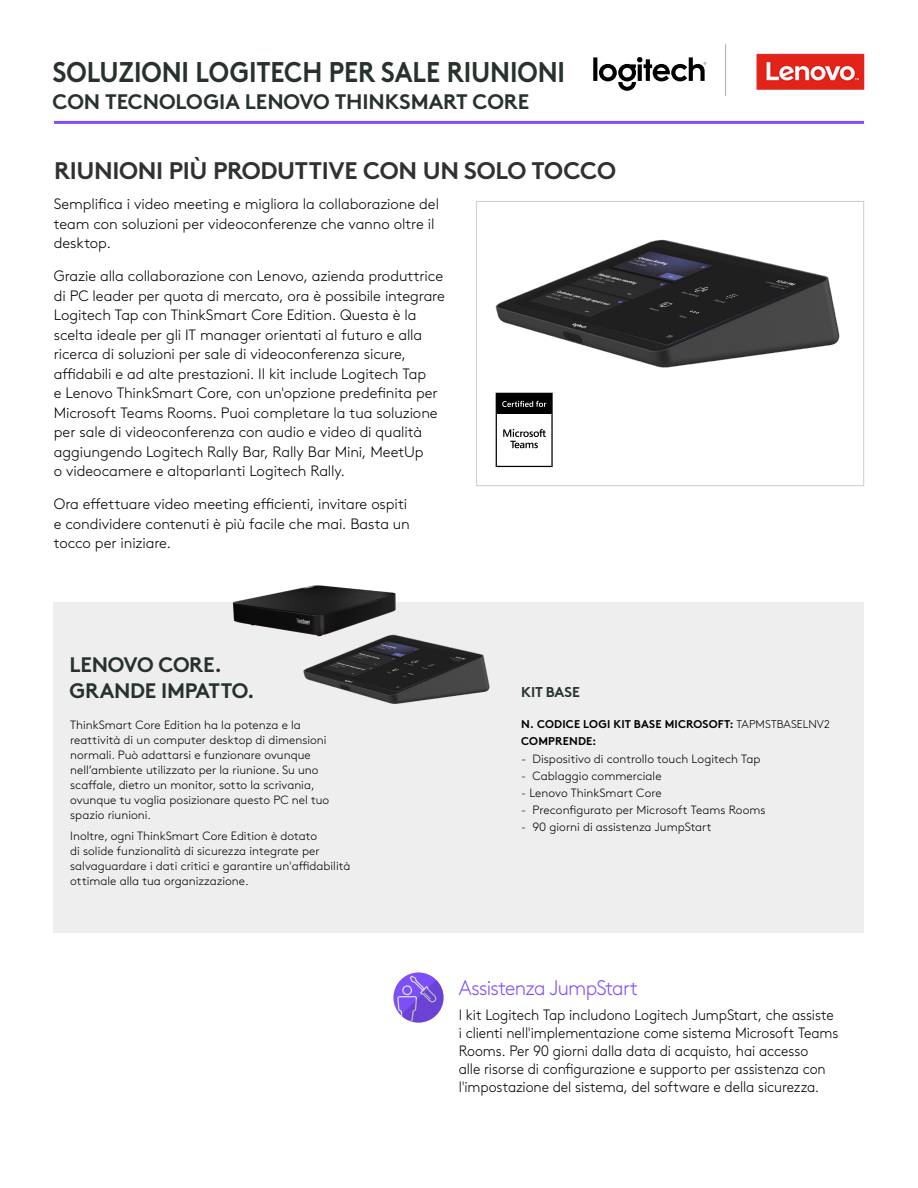
<style>
.page{position:relative;width:918px;height:1188px;background:#fff}
.page>*{position:absolute;margin:0;border:0;box-sizing:border-box;transform-origin:0 0}
.t1{font:700 28.5px "Brown Pro";letter-spacing:-.005em;color:#28322c;scale:.9 1}
.t2{font:700 24px "Brown Pro";letter-spacing:-.015em;color:#2f3132}
.t3{font:700 21px/25.5px "Brown Pro";letter-spacing:-.01em;color:#28322c}
.t4{font:300 21px "Brown Pro";letter-spacing:-.04em;color:#814efa;scale:.94 1}
.t5{font:300 15px/19.5px "Brown Pro";letter-spacing:-.005em;color:#000}
.t6{font:300 15px/18px "Brown Pro";letter-spacing:-.005em;color:#000;scale:.94 1}
.t7{font:700 14.25px "Brown Pro";letter-spacing:-.015em;color:#28322c}
.t8{font:300 12px/15px "Brown Pro";color:#000}
.t9{font:700 11.25px/17.5px "Brown Pro";letter-spacing:.015em;color:#000}
.s1{font-weight:300}
</style>
<div class="page">
<div style="left:54px;top:603px;width:810px;height:330px;background:#eeeeef"></div>
<div style="left:476px;top:201px;width:388px;height:285px;border:1px solid #c8cccf"></div>
<img style="left:495px;top:239px;width:345px;height:129px">
<img style="left:756px;top:53px;width:109px;height:37px">
<img style="left:303px;top:636px;width:187px;height:68px">
<img style="left:221px;top:585px;width:180px;height:69px">
<hr style="left:725px;top:44px;width:1px;height:52px;background:#a7a9ac">
<svg style="left:593px;top:57px;width:113px;height:34px"></svg>
<hr style="left:54px;top:121px;width:810px;height:3px;background:#814efa">
<svg style="left:392px;top:971px;width:53px;height:53px"></svg>
<div style="left:392px;top:971px;width:54px;height:54px;border:2px solid #fff;border-radius:50%"></div>
<svg style="left:397px;top:975px;width:49px;height:50px"></svg>
<svg style="left:496px;top:393px;width:57px;height:74px"></svg>
<h1 class="t1" style="left:53px;top:49px;width:571px">SOLUZIONI LOGITECH PER SALE RIUNIONI</h1>
<h3 class="t3" style="left:53px;top:86px;width:478px">CON TECNOLOGIA LENOVO THINKSMART CORE</h3>
<h2 class="t2" style="left:54px;top:151px;width:563px">RIUNIONI PIÙ PRODUTTIVE CON UN SOLO TOCCO</h2>
<p class="t5" style="left:54px;top:193px;width:387px">Semplifica i video meeting e migliora la collaborazione del team con soluzioni per videoconferenze che vanno oltre il desktop.</p>
<p class="t5" style="left:54px;top:265px;width:393px">Grazie alla collaborazione con Lenovo, azienda produttrice di PC leader per quota di mercato, ora è possibile integrare Logitech Tap con ThinkSmart Core Edition. Questa è la scelta ideale per gli IT manager orientati al futuro e alla ricerca di soluzioni per sale di videoconferenza sicure, affidabili e ad alte prestazioni. Il kit include Logitech Tap<br>e Lenovo ThinkSmart Core, con un'opzione predefinita per Microsoft Teams Rooms. Puoi completare la tua soluzione per sale di videoconferenza con audio e video di qualità aggiungendo Logitech Rally Bar, Rally Bar Mini, MeetUp<br>o videocamere e altoparlanti Logitech Rally.</p>
<p class="t5" style="left:54px;top:493px;width:358px">Ora effettuare video meeting efficienti, invitare ospiti e condividere contenuti è più facile che mai. Basta un tocco per iniziare.</p>
<h3 class="t3" style="left:70px;top:650px;width:187px">LENOVO CORE.<br>GRANDE IMPATTO.</h3>
<p class="t8" style="left:70px;top:716px;width:261px">ThinkSmart Core Edition ha la potenza e la reattività di un computer desktop di dimensioni normali. Può adattarsi e funzionare ovunque nell’ambiente utilizzato per la riunione. Su uno scaffale, dietro un monitor, sotto la scrivania, ovunque tu voglia posizionare questo PC nel tuo spazio riunioni.</p>
<p class="t8" style="left:70px;top:828px;width:282px">Inoltre, ogni ThinkSmart Core Edition è dotato<br>di solide funzionalità di sicurezza integrate per salvaguardare i dati critici e garantire un'affidabilità ottimale alla tua organizzazione.</p>
<p class="t7" style="left:521px;top:681px;width:60px">KIT BASE</p>
<p class="t9" style="left:521px;top:714px;width:310px">N. CODICE LOGI KIT BASE MICROSOFT: <span class="s1">TAPMSTBASELNV2<br></span>COMPRENDE:</p>
<p class="t8" style="left:521px;top:750px;width:241px">- Dispositivo di controllo touch Logitech Tap</p>
<p class="t8" style="left:521px;top:767px;width:142px">- Cablaggio commerciale</p>
<p class="t8" style="left:521px;top:784px;width:142px">- Lenovo ThinkSmart Core</p>
<p class="t8" style="left:521px;top:801px;width:246px">- Preconfigurato per Microsoft Teams Rooms</p>
<p class="t8" style="left:521px;top:818px;width:192px">- 90 giorni di assistenza JumpStart</p>
<h3 class="t4" style="left:459px;top:972px;width:192px">Assistenza JumpStart</h3>
<p class="t6" style="left:459px;top:1004px;width:405px">I kit Logitech Tap includono Logitech JumpStart, che assiste i clienti nell'implementazione come sistema Microsoft Teams Rooms. Per 90 giorni dalla data di acquisto, hai accesso<br>alle risorse di configurazione e supporto per assistenza con l'impostazione del sistema, del software e della sicurezza.</p>
</div>
